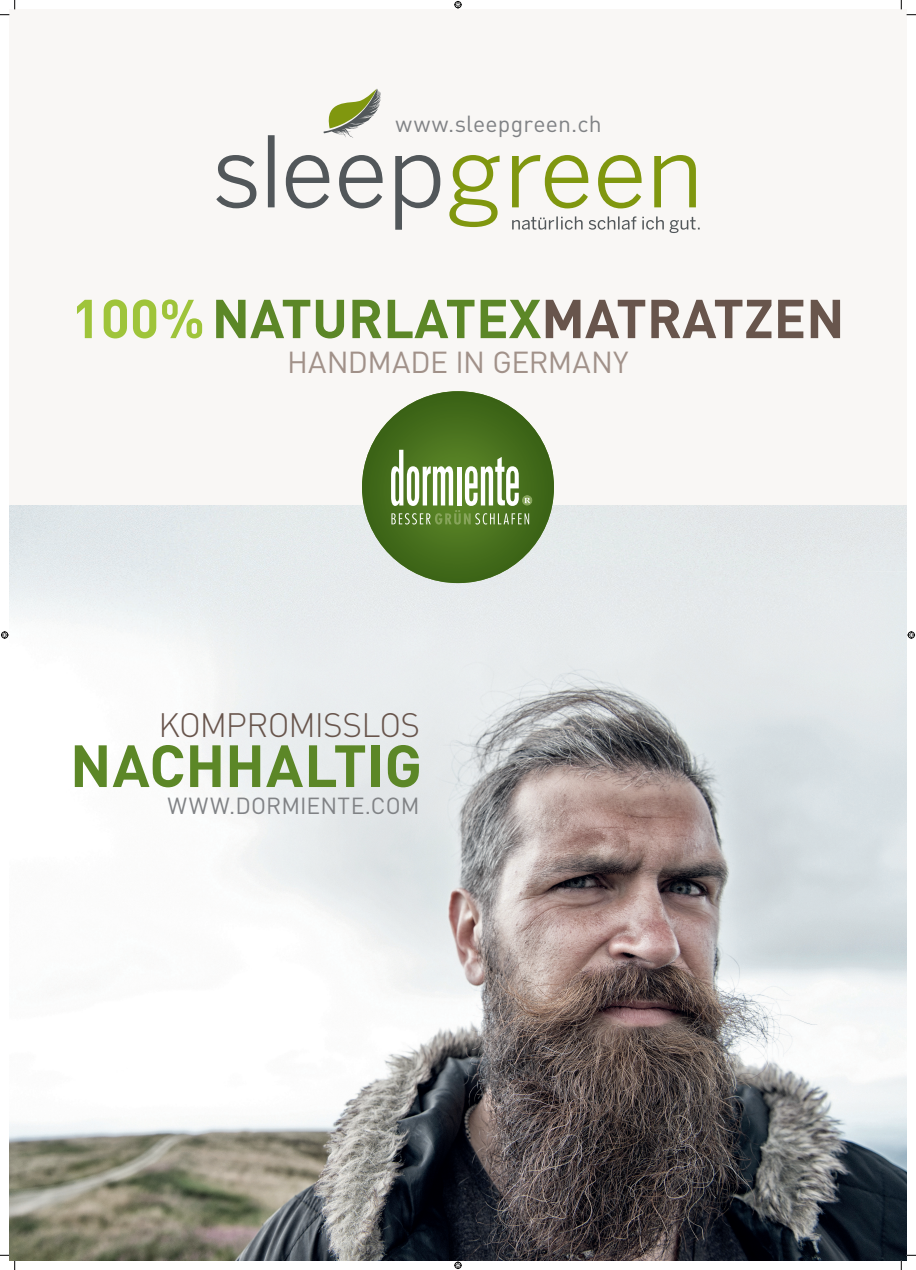
<style>
.page{position:relative;width:916px;height:1270px;background:#fff}
.page>*{position:absolute;margin:0;border:0;box-sizing:border-box;transform-origin:0 0}
.t1{font:700 58.5px "DIN";letter-spacing:-.005em;color:#5c8727}
.t2{font:700 53.88px "DIN";color:#5c8727}
.t3{font:300 33.44px "DIN";letter-spacing:-.03em;color:#68554c}
.t4{font:30px "DIN";letter-spacing:-.005em;color:#a19189}
.t5{font:23px "DIN";letter-spacing:.01em;color:#808285}
.s1{color:#9fc43a}
.s2{color:#68554c}
</style>
<div class="page">
<div style="left:9px;top:9px;width:897px;height:497px;background:#f9f7f5"></div>
<img style="left:9px;top:505px;width:897px;height:755px">
<img style="left:362px;top:391px;width:192px;height:192px;border-radius:96px">
<svg style="left:391px;top:450px;width:141px;height:74px"></svg>
<svg style="left:449px;top:155px;width:250px;height:78px"></svg>
<svg style="left:216px;top:89px;width:224px;height:141px"></svg>
<svg style="left:0;top:0;width:16px;height:16px"></svg>
<svg style="left:0;top:1254px;width:16px;height:16px"></svg>
<svg style="left:900px;top:0;width:15px;height:16px"></svg>
<svg style="left:900px;top:1254px;width:15px;height:16px"></svg>
<svg style="left:454px;top:1px;width:7px;height:7px"></svg>
<svg style="left:454px;top:1261px;width:7px;height:8px"></svg>
<svg style="left:1px;top:631px;width:7px;height:8px"></svg>
<svg style="left:907px;top:631px;width:7px;height:8px"></svg>
<p class="t5" style="left:395px;top:109px;width:208px">www.sleepgreen.ch</p>
<h2 class="t2" style="left:71px;top:283px;width:774px"><span class="s1">100%</span> NATURLATEX<span class="s2">MATRATZEN</span></h2>
<h3 class="t4" style="left:287px;top:343px;width:343px">HANDMADE IN GERMANY</h3>
<h3 class="t3" style="left:158px;top:704px;width:263px">KOMPROMISSLOS</h3>
<h1 class="t1" style="left:70px;top:727px;width:354px">NACHHALTIG</h1>
<p class="t5" style="left:167px;top:791px;width:253px">WWW.DORMIENTE.COM</p>
</div>
